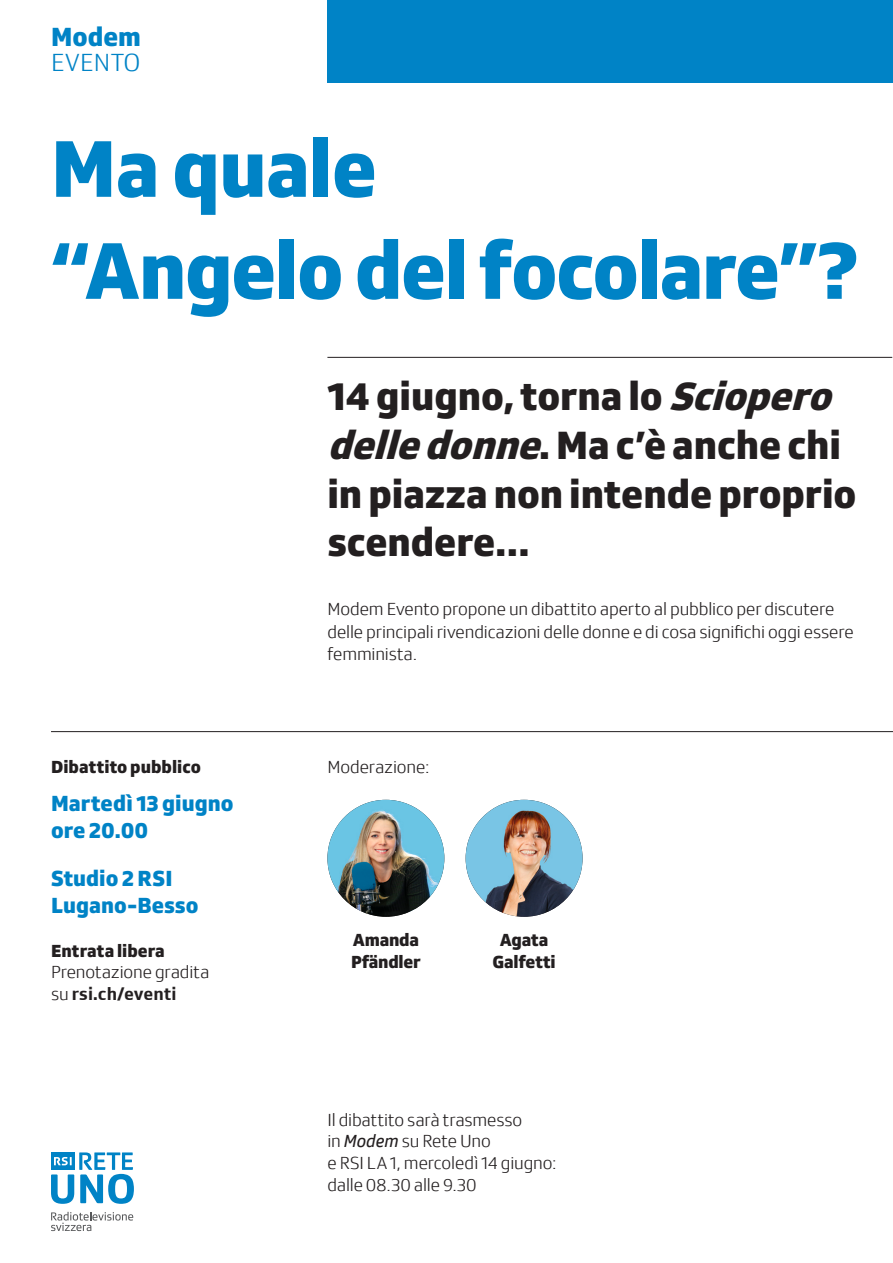
<style>
.page{position:relative;width:893px;height:1263px;background:#fff}
.page>*{position:absolute;margin:0;border:0;box-sizing:border-box;transform-origin:0 0}
.t1{font:800 82.5px "SRGSSR Type Text";letter-spacing:-.02em;color:#0083c6}
.sottotitolo{font:800 40.5px/48.6px "SRGSSR Type Display";letter-spacing:-.005em;color:#231f20}
.t2{font:800 27px "SRGSSR Type Display";color:#0083c6}
.t3{font:300 25.5px "SRGSSR Type Display";color:#0083c6}
.tb_bold{font:800 22.5px "SRGSSR Type Text";color:#0083c6}
.tb{font:300 18px/22.5px "SRGSSR Type Text";letter-spacing:-.005em;color:#231f20}
.tb_bold-2{font:800 18px/21.6px "SRGSSR Type Text";color:#231f20}
.tb-2{font:700 18px "SRGSSR Type Text";letter-spacing:.005em;color:#231f20}
.s1{font-style:italic}
.s2{font-weight:300}
.s3{font-weight:400;font-style:italic}
</style>
<div class="page">
<svg style="left:51px;top:1212px;width:82px;height:19px"></svg>
<svg style="left:51px;top:1152px;width:83px;height:52px"></svg>
<hr style="left:327px;top:357px;width:565px;height:1px;background:#231f20">
<hr style="left:51px;top:731px;width:842px;height:1px;background:#231f20">
<div style="left:327px;top:0;width:566px;height:83px;background:#0083c6"></div>
<img style="left:327px;top:800px;width:117px;height:117px;border-radius:58px">
<img style="left:466px;top:800px;width:117px;height:117px;border-radius:58px">
<p class="t2" style="left:51px;top:20px;width:91px">Modem</p>
<p class="t3" style="left:51px;top:48px;width:91px">EVENTO</p>
<p class="t1" style="left:51px;top:117px;width:327px">Ma quale</p>
<p class="t1" style="left:51px;top:219px;width:808px">“Angelo del focolare”?</p>
<p class="sottotitolo" style="left:327px;top:371px;width:531px">14 giugno, torna lo <span class="s1">Sciopero delledonne</span>. M a c ’è a n c h e c h i in piazza non intende proprio scendere…</p>
<p class="tb_bold-2" style="left:51px;top:756px;width:151px">Dibattito pubblico</p>
<p class="tb_bold" style="left:51px;top:789px;width:184px">Martedì 13 giugno</p>
<p class="tb_bold" style="left:51px;top:816px;width:99px">ore 20.00</p>
<p class="tb_bold" style="left:51px;top:865px;width:123px">Studio 2 RSI</p>
<p class="tb_bold" style="left:51px;top:892px;width:149px">Lugano-Besso</p>
<p class="tb_bold-2" style="left:51px;top:939px;width:115px">Entrata libera</p>
<p class="tb" style="left:51px;top:961px;width:160px">Prenotazione gradita</p>
<p class="tb-2" style="left:51px;top:983px;width:127px"><span class="s2">su</span> rsi.ch/eventi</p>
<p class="tb" style="left:327px;top:598px;width:528px">Modem Evento propone un dibattito aperto al pubblico per discutere delle principali rivendicazioni delle donne e di cosa significhi oggi essere femminista.</p>
<p class="tb" style="left:327px;top:756px;width:104px">Moderazione:</p>
<p class="tb_bold-2" style="left:351px;top:928px;width:71px">Amanda<br>Pfändler</p>
<p class="tb_bold-2" style="left:500px;top:928px;width:50px">Agata</p>
<p class="tb_bold-2" style="left:493px;top:950px;width:65px">Galfetti</p>
<p class="tb" style="left:327px;top:1108px;width:196px">Il dibattito sarà trasmesso</p>
<p class="tb" style="left:327px;top:1130px;width:165px">in <span class="s3">Modem</span> su Rete Uno</p>
<p class="tb" style="left:327px;top:1151px;width:231px">e RSI LA 1, mercoledì 14 giugno:</p>
<p class="tb" style="left:327px;top:1173px;width:151px">dalle 08.30 alle 9.30</p>
</div>
